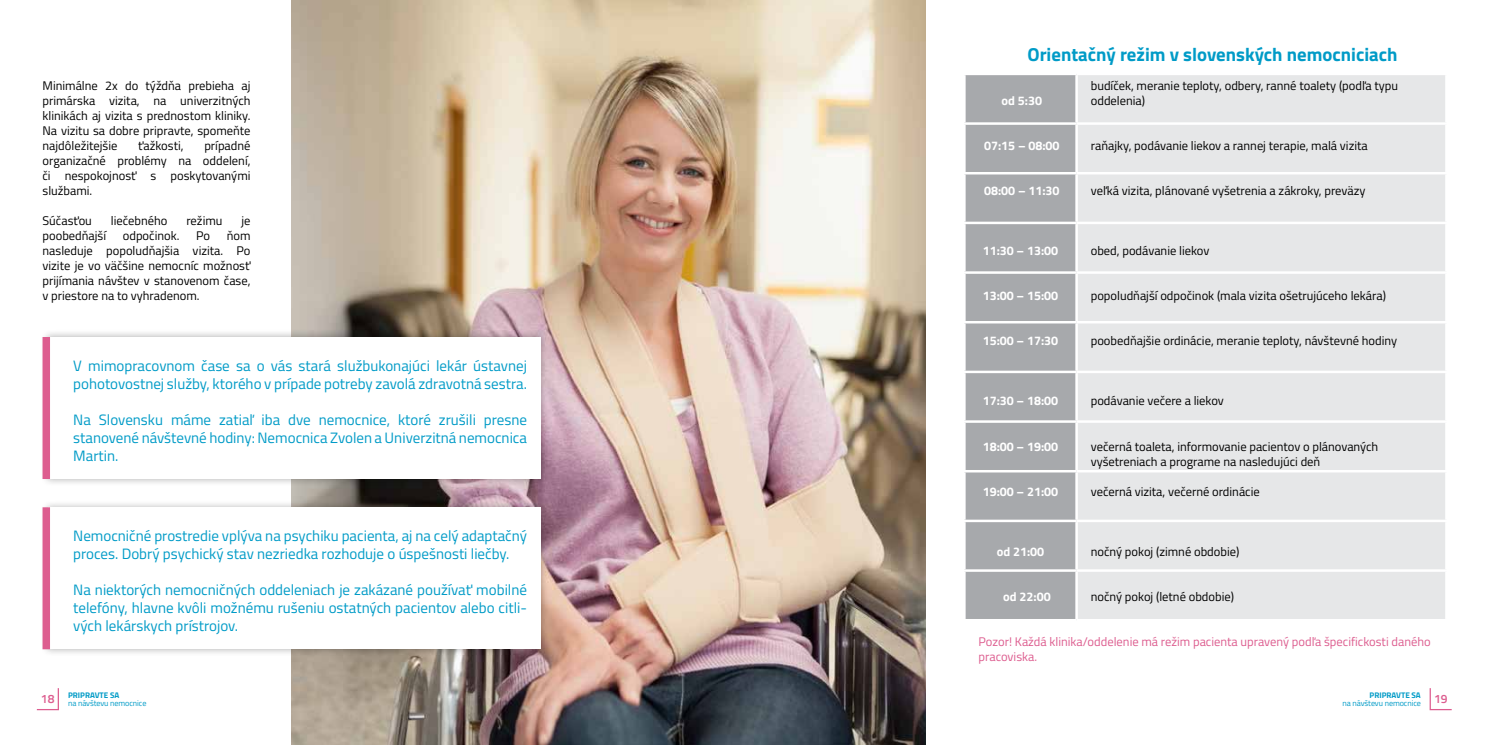
<style>
.page{position:relative;width:1489px;height:745px;background:#fff}
.page>*{position:absolute;margin:0;border:0;box-sizing:border-box;transform-origin:0 0}
.t1{font:700 18.75px "Titillium Web";color:#009bc7}
.t2{font:15px/18px "Titillium Web";color:#009bc7}
.t3{font:12.5px/15px "Titillium Web";color:#000;text-align:justify}
.t4{font:700 12.5px "Titillium Web";color:#fff}
.t5{font:12.5px/15px "Titillium Web";color:#dd5d8f}
.t6{font:8.12px/7.5px "Titillium Web";letter-spacing:-.01em;color:#009bc7}
.s1{font-weight:600;font-size:12.12px;color:#dd5d8f}
.s2{font-weight:700}
</style>
<div class="page">
<svg style="left:36px;top:688px;width:23px;height:22px"></svg>
<svg style="left:1429px;top:688px;width:23px;height:22px"></svg>
<img style="left:291px;top:0;width:634px;height:744px">
<div style="left:40px;top:329px;width:508px;height:157px;background:#000;opacity:.3"></div>
<div style="left:48px;top:337px;width:492px;height:141px;background:#fff"></div>
<div style="left:43px;top:337px;width:7px;height:141px;background:#dd5d8f"></div>
<div style="left:40px;top:499px;width:508px;height:157px;background:#000;opacity:.3"></div>
<div style="left:48px;top:507px;width:492px;height:142px;background:#fff"></div>
<div style="left:43px;top:507px;width:7px;height:142px;background:#dd5d8f"></div>
<div style="left:965px;top:75px;width:110px;height:543px;background:#a7a9ac"></div>
<div style="left:1078px;top:75px;width:366px;height:543px;background:#e6e7e8"></div>
<hr style="left:963px;top:122px;width:113px;height:3px;background:#fff">
<hr style="left:1076px;top:122px;width:371px;height:3px;background:#fff">
<hr style="left:963px;top:172px;width:113px;height:2px;background:#fff">
<hr style="left:1076px;top:172px;width:371px;height:2px;background:#fff">
<hr style="left:963px;top:221px;width:113px;height:3px;background:#fff">
<hr style="left:1076px;top:221px;width:371px;height:3px;background:#fff">
<hr style="left:963px;top:271px;width:113px;height:2px;background:#fff">
<hr style="left:1076px;top:271px;width:371px;height:2px;background:#fff">
<hr style="left:963px;top:321px;width:113px;height:2px;background:#fff">
<hr style="left:1076px;top:321px;width:371px;height:2px;background:#fff">
<hr style="left:963px;top:370px;width:113px;height:3px;background:#fff">
<hr style="left:1076px;top:370px;width:371px;height:3px;background:#fff">
<hr style="left:963px;top:420px;width:113px;height:2px;background:#fff">
<hr style="left:1076px;top:420px;width:371px;height:2px;background:#fff">
<hr style="left:963px;top:469px;width:113px;height:3px;background:#fff">
<hr style="left:1076px;top:469px;width:371px;height:3px;background:#fff">
<hr style="left:963px;top:519px;width:113px;height:3px;background:#fff">
<hr style="left:1076px;top:519px;width:371px;height:3px;background:#fff">
<hr style="left:963px;top:569px;width:113px;height:2px;background:#fff">
<hr style="left:1076px;top:569px;width:371px;height:2px;background:#fff">
<p class="t3" style="left:43px;top:78px;width:209px">Minimálne 2x do týždňa prebieha aj primárska vizita, na univerzitných klinikách aj vizita s prednostom kliniky.<br>Na vizitu sa dobre pripravte, spomeňte najdôležitejšie</p>
<p class="t3" style="left:43px;top:138px;width:209px;text-indent:162px">prípadné organizačné problémy na oddelení, či nespokojnosť s poskytovanými službami.</p>
<p class="t3" style="left:43px;top:213px;width:51px">Súčasťou</p>
<p class="t3" style="left:111px;top:213px;width:58px">liečebného</p>
<p class="t3" style="left:186px;top:213px;width:38px">režimu</p>
<p class="t3" style="left:241px;top:213px;width:11px">je</p>
<p class="t3" style="left:43px;top:228px;width:65px">poobedňajší</p>
<p class="t3" style="left:123px;top:228px;width:58px">odpočinok.</p>
<p class="t3" style="left:196px;top:228px;width:15px">Po</p>
<p class="t3" style="left:138px;top:138px;width:47px">ťažkosti,</p>
<p class="t3" style="left:43px;top:228px;width:209px;text-indent:184px">ňom nasleduje popoludňajšia vizita. Po vizite je vo väčšine nemocníc možnosť prijímania návštev v stanovenom čase, v priestore na to vyhradenom.</p>
<p class="t2" style="left:73px;top:355px;width:455px">V mimopracovnom čase sa o vás stará službukonajúci lekár ústavnej pohotovostnej služby, ktorého v prípade potreby zavolá zdravotná sestra.</p>
<p class="t2" style="left:73px;top:409px;width:455px;text-align:justify">Na Slovensku máme zatiaľ iba dve nemocnice, ktoré zrušili presne stanovené návštevné hodiny: Nemocnica Zvolen a Univerzitná nemocnica Martin.</p>
<p class="t2" style="left:73px;top:526px;width:455px">Nemocničné prostredie vplýva na psychiku pacienta, aj na celý adaptačný proces. Dobrý psychický stav nezriedka rozhoduje o úspešnosti liečby.</p>
<p class="t2" style="left:73px;top:580px;width:455px;text-align:justify">Na niektorých nemocničných oddeleniach je zakázané používať mobilné telefóny, hlavne kvôli možnému rušeniu ostatných pacientov alebo citli&shy;vých lekárskych prístrojov.</p>
<h1 class="t1" style="left:1027px;top:40px;width:371px">Orientačný režim v slovenských nemocniciach</h1>
<p class="t4" style="left:1001px;top:91px;width:42px">od 5:30</p>
<p class="t3" style="left:1090px;top:78px;width:309px">budíček, meranie teploty, odbery, ranné toalety (podľa typu oddelenia)</p>
<p class="t4" style="left:984px;top:136px;width:77px">07:15 – 08:00</p>
<p class="t3" style="left:1090px;top:138px;width:278px">raňajky, podávanie liekov a rannej terapie, malá vizita</p>
<p class="t4" style="left:984px;top:181px;width:77px">08:00 – 11:30</p>
<p class="t3" style="left:1090px;top:183px;width:276px">veľká vizita, plánované vyšetrenia a zákroky, preväzy</p>
<p class="t4" style="left:982px;top:241px;width:77px">11:30 – 13:00</p>
<p class="t3" style="left:1090px;top:243px;width:120px">obed, podávanie liekov</p>
<p class="t4" style="left:982px;top:286px;width:77px">13:00 – 15:00</p>
<p class="t3" style="left:1090px;top:288px;width:297px">popoludňajší odpočinok (mala vizita ošetrujúceho lekára)</p>
<p class="t4" style="left:982px;top:331px;width:77px">15:00 – 17:30</p>
<p class="t3" style="left:1090px;top:333px;width:308px">poobedňajšie ordinácie, meranie teploty, návštevné hodiny</p>
<p class="t4" style="left:982px;top:391px;width:77px">17:30 – 18:00</p>
<p class="t3" style="left:1090px;top:393px;width:135px">podávanie večere a liekov</p>
<p class="t4" style="left:982px;top:436px;width:77px">18:00 – 19:00</p>
<p class="t3" style="left:1090px;top:438px;width:289px">večerná toaleta, informovanie pacientov o plánovaných vyšetreniach a programe na nasledujúci deň</p>
<p class="t4" style="left:982px;top:481px;width:77px">19:00 – 21:00</p>
<p class="t3" style="left:1090px;top:483px;width:170px">večerná vizita, večerné ordinácie</p>
<p class="t4" style="left:996px;top:541px;width:49px">od 21:00</p>
<p class="t3" style="left:1090px;top:543px;width:150px">nočný pokoj (zimné obdobie)</p>
<p class="t4" style="left:1003px;top:586px;width:49px">od 22:00</p>
<p class="t3" style="left:1090px;top:588px;width:145px">nočný pokoj (letné obdobie)</p>
<p class="t5" style="left:978px;top:633px;width:453px">Pozor! Každá klinika/oddelenie má režim pacienta upravený podľa špecifickosti daného pracoviska.</p>
<p class="t6" style="left:68px;top:691px;width:80px;text-indent:-27px"><span class="s1">18</span> <span class="s2">Pripravte sa<br></span>na návštevu nemocnice</p>
<p class="t6" style="left:1342px;top:691px;width:107px;text-align:center"><span class="s2">Pripravte sa<br></span>na návštevu nemocnice <sup>19</sup></p>
</div>
